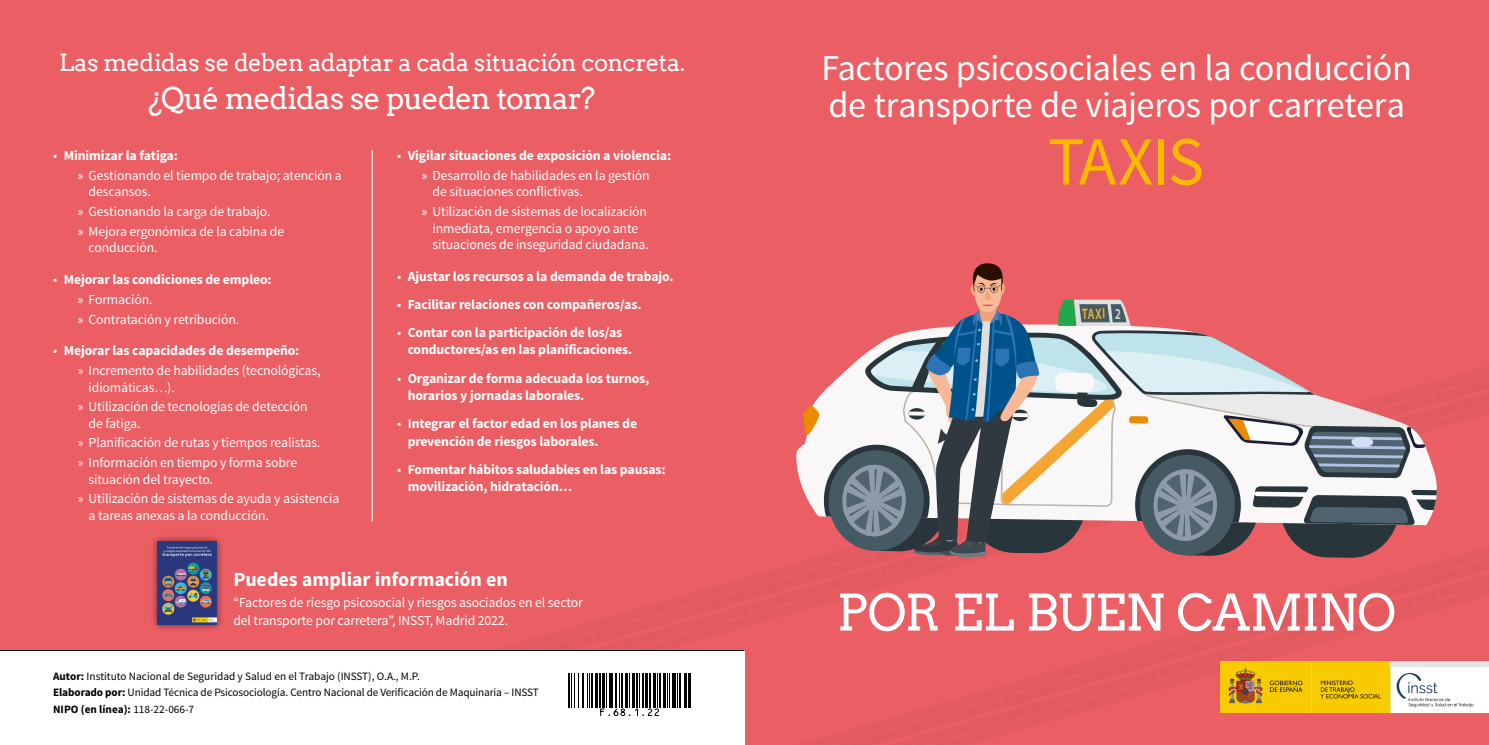
<style>
.page{position:relative;width:1489px;height:745px;background:#fff}
.page>*{position:absolute;margin:0;border:0;box-sizing:border-box;transform-origin:0 0}
.t1{font:68.75px "Source Sans Pro";letter-spacing:-.025em;color:#fbb900}
.t2{font:50px "Arvo";letter-spacing:-.015em;color:#fff}
.t3{font:36.25px/36.2px "Source Sans Pro";letter-spacing:-.01em;color:#fff}
.t4{font:30px "Arvo";letter-spacing:-.035em;color:#fff}
.t5{font:23.75px "Arvo";letter-spacing:-.025em;color:#fff}
.t6{font:700 20px "Source Sans Pro";letter-spacing:-.005em;color:#fff}
.t7{font:600 15px "Myriad Pro";color:#f9b520;scale:.72 1}
.t8{font:13.75px/19.8px "Source Sans Pro";letter-spacing:-.01em;color:#fff}
.t9{font:700 13.75px/17.5px "Source Sans Pro";letter-spacing:-.01em;color:#fff}
.t10{font:11.25px/16.2px "Source Sans Pro";letter-spacing:-.01em;color:#000}
.s1{font-weight:700}
.s2{font-family:"Myriad Pro"}
.s3{font-weight:400}
.s4{font-family:"Myriad Pro";font-weight:400}
.s5{color:#e0dfdf}
</style>
<div class="page">
<div style="left:0;top:0;width:744px;height:649px;background:#eb5e64"></div>
<div style="left:744px;top:0;width:744px;height:744px;background:#eb5e64"></div>
<img style="left:1220px;top:661px;width:268px;height:51px">
<hr style="left:0;top:649px;width:744px;height:1px;background:#000">
<hr style="left:568px;top:672px;width:2px;height:35px;background:#000">
<hr style="left:571px;top:672px;width:1px;height:35px;background:#000">
<hr style="left:574px;top:672px;width:1px;height:35px;background:#000">
<hr style="left:578px;top:672px;width:1px;height:35px;background:#000">
<hr style="left:582px;top:672px;width:2px;height:35px;background:#000">
<hr style="left:586px;top:672px;width:1px;height:35px;background:#000">
<hr style="left:588px;top:672px;width:1px;height:35px;background:#000">
<hr style="left:591px;top:672px;width:2px;height:35px;background:#000">
<hr style="left:595px;top:672px;width:2px;height:35px;background:#000">
<hr style="left:598px;top:672px;width:2px;height:35px;background:#000">
<hr style="left:602px;top:672px;width:3px;height:35px;background:#000">
<hr style="left:606px;top:672px;width:1px;height:35px;background:#000">
<hr style="left:608px;top:672px;width:3px;height:35px;background:#000">
<hr style="left:612px;top:672px;width:1px;height:35px;background:#000">
<hr style="left:615px;top:672px;width:2px;height:35px;background:#000">
<hr style="left:618px;top:672px;width:1px;height:35px;background:#000">
<hr style="left:621px;top:672px;width:2px;height:35px;background:#000">
<hr style="left:625px;top:672px;width:3px;height:35px;background:#000">
<hr style="left:629px;top:672px;width:1px;height:35px;background:#000">
<hr style="left:631px;top:672px;width:3px;height:35px;background:#000">
<hr style="left:636px;top:672px;width:2px;height:35px;background:#000">
<hr style="left:639px;top:672px;width:1px;height:35px;background:#000">
<hr style="left:641px;top:672px;width:2px;height:35px;background:#000">
<hr style="left:645px;top:672px;width:3px;height:35px;background:#000">
<hr style="left:649px;top:672px;width:2px;height:35px;background:#000">
<hr style="left:652px;top:672px;width:3px;height:35px;background:#000">
<hr style="left:657px;top:672px;width:1px;height:35px;background:#000">
<hr style="left:659px;top:672px;width:2px;height:35px;background:#000">
<hr style="left:663px;top:672px;width:2px;height:35px;background:#000">
<hr style="left:667px;top:672px;width:1px;height:35px;background:#000">
<hr style="left:669px;top:672px;width:1px;height:35px;background:#000">
<hr style="left:672px;top:672px;width:3px;height:35px;background:#000">
<hr style="left:676px;top:672px;width:1px;height:35px;background:#000">
<hr style="left:679px;top:672px;width:2px;height:35px;background:#000">
<hr style="left:684px;top:672px;width:2px;height:35px;background:#000">
<hr style="left:687px;top:672px;width:1px;height:35px;background:#000">
<hr style="left:689px;top:672px;width:2px;height:35px;background:#000">
<svg style="left:599px;top:707px;width:60px;height:8px"></svg>
<hr style="left:372px;top:150px;width:1px;height:371px;background:#fff">
<div style="left:150px;top:533px;width:74px;height:99px;background:#000;opacity:.6"></div>
<img style="left:157px;top:541px;width:59px;height:83px">
<svg style="left:802px;top:263px;width:634px;height:294px"></svg>
<h2 class="t5" style="left:59px;top:48px;width:627px">Las medidas se deben adaptar a cada situación concreta.</h2>
<h2 class="t4" style="left:149px;top:80px;width:448px">¿Qué medidas se pueden tomar?</h2>
<p class="t8" style="left:78px;top:146px;width:265px;text-indent:-25px">• <span class="s1">Minimizar la fatiga:<br></span><span class="s2">»</span> Gestionando el tiempo de trabajo; atención a</p>
<p class="t8" style="left:78px;top:182px;width:208px;text-indent:11px">descansos.<br><span class="s2">»</span> Gestionando la carga de trabajo.<br><span class="s2">»</span> Mejora ergonómica de la cabina de</p>
<p class="t8" style="left:89px;top:238px;width:70px">conducción.</p>
<p class="t8" style="left:78px;top:270px;width:195px;text-indent:-25px">• <span class="s1">Mejorar las condiciones de empleo: </span><span class="s2">»</span> Formación.<br><span class="s2">»</span> Contratación y retribución.</p>
<p class="t8" style="left:78px;top:341px;width:244px;text-indent:-25px">• <span class="s1">Mejorar las capacidades de desempeño:<br></span><span class="s2">»</span> Incremento de habilidades (tecnológicas,</p>
<p class="t8" style="left:78px;top:377px;width:231px;text-indent:11px">idiomáticas…).<br><span class="s2">»</span> Utilización de tecnologías de detección</p>
<p class="t8" style="left:78px;top:413px;width:244px;text-indent:11px">de fatiga.<br><span class="s2">»</span> Planificación de rutas y tiempos realistas. <span class="s2">»</span> Información en tiempo y forma sobre</p>
<p class="t8" style="left:78px;top:469px;width:263px;text-indent:11px">situación del trayecto.<br><span class="s2">»</span> Utilización de sistemas de ayuda y asistencia</p>
<p class="t8" style="left:89px;top:505px;width:182px">a tareas anexas a la conducción.</p>
<p class="t9" style="left:397px;top:146px;width:276px;line-height:19.8px;text-align:center"><span class="s3">•</span> Vigilar situaciones de exposición a violencia: <span class="s4">»</span> <span class="s3">Desarrollo de habilidades en la gestión</span></p>
<p class="t8" style="left:422px;top:182px;width:227px;text-indent:11px">de situaciones conflictivas.<br><span class="s2">»</span> Utilización de sistemas de localización</p>
<p class="t8" style="left:432px;top:220px;width:218px;line-height:16.2px">inmediata, emergencia o apoyo ante situaciones de inseguridad ciudadana.</p>
<p class="t9" style="left:397px;top:267px;width:278px"><span class="s3">•</span> Ajustar los recursos a la demanda de trabajo.</p>
<p class="t9" style="left:397px;top:296px;width:246px"><span class="s3">•</span> Facilitar relaciones con compañeros/as.</p>
<p class="t9" style="left:407px;top:324px;width:226px;text-indent:-11px"><span class="s3">•</span> Contar con la participación de los/as conductores/as en las planificaciones.</p>
<p class="t9" style="left:407px;top:369px;width:243px;text-indent:-11px"><span class="s3">•</span> Organizar de forma adecuada los turnos, horarios y jornadas laborales.</p>
<p class="t9" style="left:407px;top:415px;width:231px;text-indent:-11px"><span class="s3">•</span> Integrar el factor edad en los planes de prevención de riesgos laborales.</p>
<p class="t9" style="left:407px;top:461px;width:259px;text-indent:-11px"><span class="s3">•</span> Fomentar hábitos saludables en las pausas: movilización, hidratación…</p>
<h2 class="t6" style="left:233px;top:566px;width:276px">Puedes ampliar información en</h2>
<p class="t8" style="left:233px;top:593px;width:351px;line-height:17.5px">“Factores de riesgo psicosocial y riesgos asociados en el sector del transporte por carretera”, INSST, Madrid 2022.</p>
<p class="t10" style="left:53px;top:667px;width:487px"><span class="s1">Autor:</span> Instituto Nacional de Seguridad y Salud en el Trabajo (INSST), O.A., M.P.<br><span class="s1">Elaborado por:</span> Unidad Técnica de Psicosociología. Centro Nacional de Verificación de Maquinaria – INSST<br><span class="s1">NIPO (en línea):</span> 118-22-066-7</p>
<h1 class="t3" style="left:821px;top:51px;width:592px">Factores psicosociales en la conducción de transporte de viajeros por carretera</h1>
<h1 class="t1" style="left:1047px;top:119px;width:158px">TAXIS</h1>
<p class="t7" style="left:1081px;top:305px;width:56px;rotate:-1deg">TAXI <span class="s5">2</span></p>
<h2 class="t2" style="left:836px;top:582px;width:561px">POR EL BUEN CAMINO</h2>
</div>
